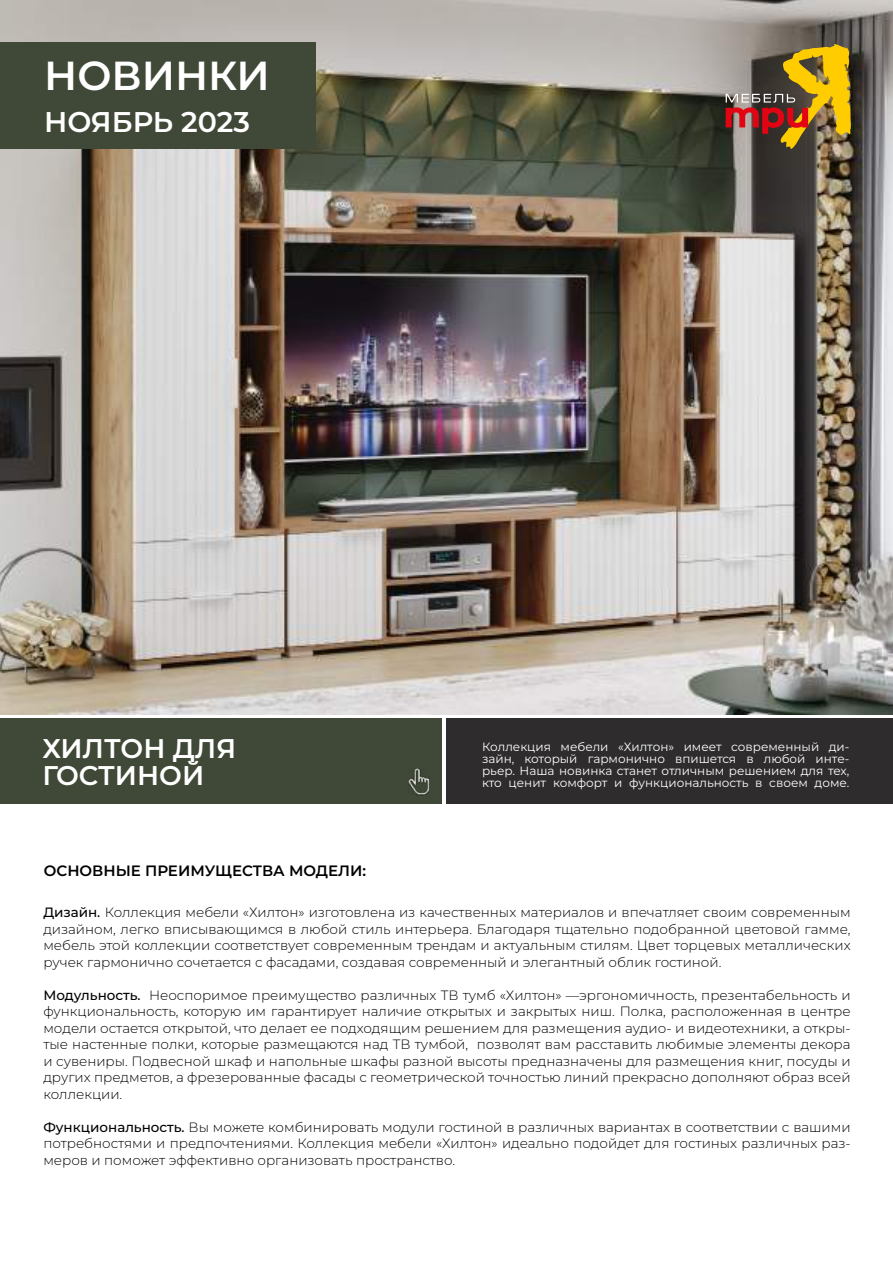
<style>
.page{position:relative;width:893px;height:1263px;background:#fff}
.page>*{position:absolute;margin:0;border:0;box-sizing:border-box;transform-origin:0 0}
.t1{font:600 40.5px "Montserrat";color:#fff}
.t2{font:600 28.5px "Montserrat";color:#fff}
.t3{font:600 27px/27px "Montserrat";color:#fff}
.t4{font:600 15px "Montserrat";color:#000}
.t5{font:100 13.5px/16.5px "Montserrat";color:#000;text-align:justify}
.t6{font:100 12px/12px "Montserrat";color:#fff;text-align:justify}
.s1{font-weight:500}
</style>
<div class="page">
<img style="left:0;top:0;width:893px;height:714px">
<div style="left:446px;top:719px;width:447px;height:85px;background:#2e2c2d"></div>
<div style="left:0;top:43px;width:316px;height:106px;background:#404937"></div>
<img style="left:726px;top:44px;width:124px;height:105px">
<div style="left:0;top:719px;width:441px;height:85px;background:#404937"></div>
<img style="left:408px;top:768px;width:22px;height:28px">
<h1 class="t1" style="left:44px;top:48px;width:227px">НОВИНКИ</h1>
<h2 class="t2" style="left:44px;top:103px;width:207px">НОЯБРЬ 2023</h2>
<h3 class="t3" style="left:43px;top:734px;width:195px">ХИЛТОН ДЛЯ<br>ГОСТИНОЙ</h3>
<p class="t6" style="left:482px;top:740px;width:369px">Коллекция мебели «Хилтон» имеет современный ди&shy;зайн, который гармонично впишется в любой инте&shy;рьер. Наша новинка станет отличным решением для тех, кто ценит комфорт и функциональность в своем доме.</p>
<p class="t4" style="left:44px;top:860px;width:324px">ОСНОВНЫЕ ПРЕИМУЩЕСТВА МОДЕЛИ:</p>
<p class="t5" style="left:43px;top:904px;width:809px"><span class="s1">Дизайн.</span> Коллекция мебели «Хилтон» изготовлена из качественных материалов и впечатляет своим современным дизайном, легко вписывающимся в любой стиль интерьера. Благодаря тщательно подобранной цветовой гамме, мебель этой коллекции соответствует современным трендам и актуальным стилям. Цвет торцевых металлических ручек гармонично сочетается с фасадами, создавая современный и элегантный облик гостиной.</p>
<p class="t5" style="left:43px;top:986px;width:809px"><span class="s1">Модульность.</span> Неоспоримое преимущество различных ТВ тумб «Хилтон» —эргономичность, презентабельность и функциональность, которую им гарантирует наличие открытых и закрытых ниш. Полка, расположенная в центре модели остается открытой, что делает ее подходящим решением для размещения аудио- и видеотехники, а откры&shy;тые настенные полки, которые размещаются над ТВ тумбой, позволят вам расставить любимые элементы декора и сувениры. Подвесной шкаф и напольные шкафы разной высоты предназначены для размещения книг, посуды и других предметов, а фрезерованные фасады с геометрической точностью линий прекрасно дополняют образ всей коллекции.</p>
<p class="t5" style="left:43px;top:1118px;width:809px"><span class="s1">Функциональность.</span> Вы можете комбинировать модули гостиной в различных вариантах в соответствии с вашими потребностями и предпочтениями. Коллекция мебели «Хилтон» идеально подойдет для гостиных различных раз&shy;меров и поможет эффективно организовать пространство.</p>
</div>
